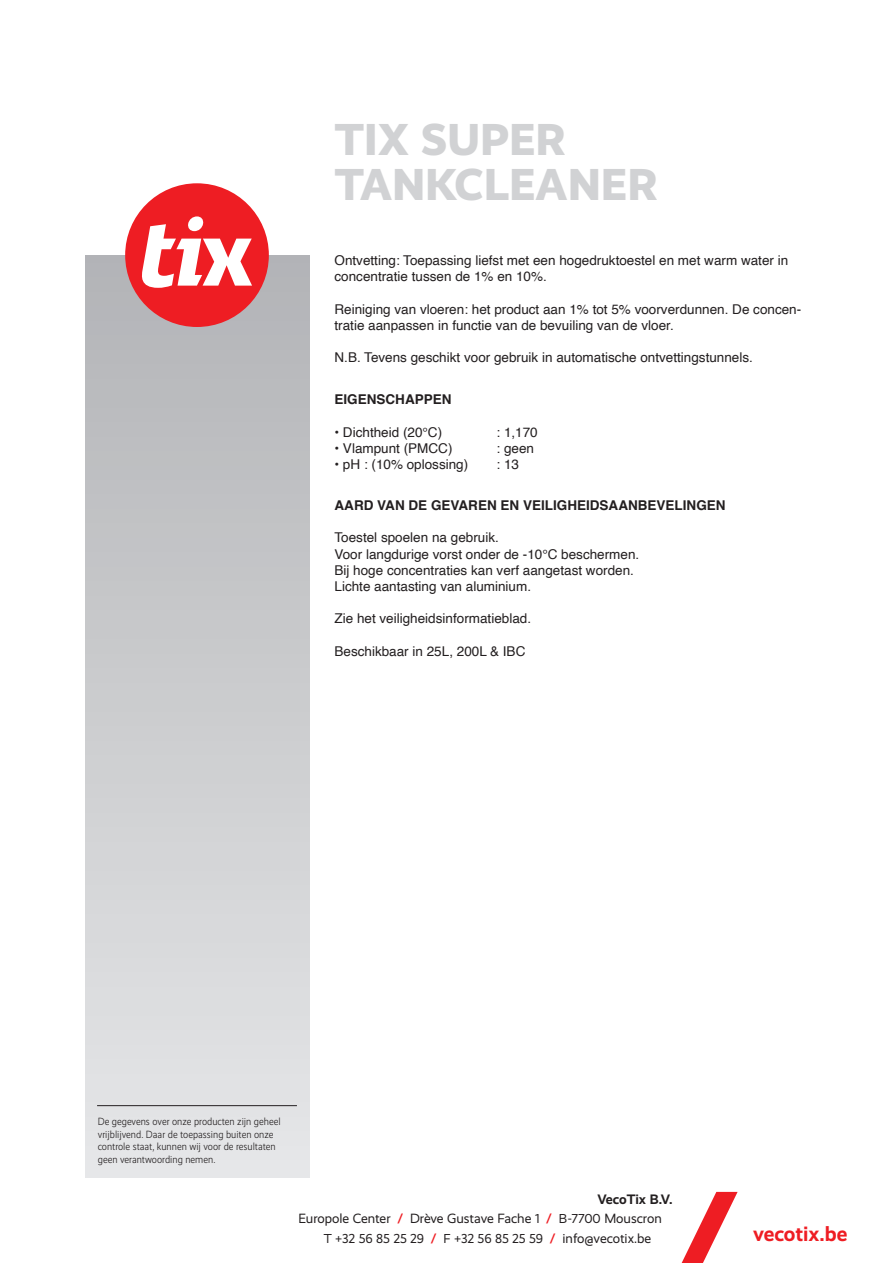
<style>
.page{position:relative;width:893px;height:1263px;background:#fff}
.page>*{position:absolute;margin:0;border:0;box-sizing:border-box;transform-origin:0 0}
._02_NAAM_PRODUCT{font:800 45px/45px "Realist";letter-spacing:.01em;color:#d1d2d4}
.t1{font:700 21px "Realist";color:#ee1d23}
.t2{font:700 13.8px "Realist";letter-spacing:-.005em;color:#231f20}
._04_SUBTITEL{font:13.5px/16.2px "Helvetica";color:#231f20}
._05_BODYTEKST{font:13.5px "Helvetica";color:#231f20}
.t3{font:13.5px "Realist";color:#231f20}
._05_BODYTEKST-2{font:700 13.5px "Helvetica";color:#231f20}
._04_SUBTITEL-2{font:700 13.5px "Helvetica";color:#231f20}
.t4{font:13.05px "Realist";letter-spacing:-.005em;color:#231f20}
.t5{font:300 10.5px/12.6px "Realist Narrow";color:#231f20}
.s1{font-weight:700;font-size:12px;color:#ee1d23}
.s2{font-size:13.05px}
.s3{font-size:13.5px}
</style>
<div class="page">
<svg style="left:681px;top:1192px;width:57px;height:71px"></svg>
<div style="left:85px;top:255px;width:224px;height:923px;background:linear-gradient(to bottom,#b2b3b6,#e6e7e9)"></div>
<hr style="left:97px;top:1105px;width:200px;height:1px;background:#231f20">
<div style="left:125px;top:183px;width:144px;height:144px;background:#ee1d23;border-radius:50%"></div>
<svg style="left:142px;top:216px;width:110px;height:72px"></svg>
<p class="_02_NAAM_PRODUCT" style="left:335px;top:117px;width:324px">TIX SUPER<br>TANKCLEANER</p>
<p class="_04_SUBTITEL" style="left:334px;top:253px;width:455px">Ontvetting: Toepassing liefst met een hogedruktoestel en met warm water in concentratie tussen de 1% en 10%.</p>
<p class="_04_SUBTITEL" style="left:334px;top:301px;width:468px">Reiniging van vloeren: het product aan 1% tot 5% voorverdunnen. De concen&shy;tratie aanpassen in functie van de bevuiling van de vloer.</p>
<p class="_04_SUBTITEL" style="left:334px;top:350px;width:420px">N.B. Tevens geschikt voor gebruik in automatische ontvettingstunnels.</p>
<p class="_04_SUBTITEL-2" style="left:334px;top:389px;width:119px">EIGENSCHAPPEN</p>
<p class="_04_SUBTITEL" style="left:334px;top:424px;width:109px">• Dichtheid (20°C)</p>
<p class="_04_SUBTITEL" style="left:496px;top:424px;width:43px">: 1,170</p>
<p class="_04_SUBTITEL" style="left:334px;top:440px;width:119px">• Vlampunt (PMCC)</p>
<p class="_04_SUBTITEL" style="left:496px;top:440px;width:39px">: geen</p>
<p class="_04_SUBTITEL" style="left:334px;top:457px;width:135px">• pH : (10% oplossing)</p>
<p class="_04_SUBTITEL" style="left:496px;top:457px;width:24px">: 13</p>
<p class="_05_BODYTEKST-2" style="left:334px;top:494px;width:393px">AARD VAN DE GEVAREN EN VEILIGHEIDSAANBEVELINGEN</p>
<p class="_05_BODYTEKST" style="left:334px;top:527px;width:166px">Toestel spoelen na gebruik.</p>
<p class="_05_BODYTEKST" style="left:334px;top:543px;width:306px">Voor langdurige vorst onder de -10°C beschermen.</p>
<p class="_05_BODYTEKST" style="left:334px;top:560px;width:301px">Bij hoge concentraties kan verf aangetast worden.</p>
<p class="_05_BODYTEKST" style="left:334px;top:576px;width:198px">Lichte aantasting van aluminium.</p>
<p class="_05_BODYTEKST" style="left:334px;top:608px;width:198px">Zie het veiligheidsinformatieblad.</p>
<p class="_05_BODYTEKST" style="left:334px;top:641px;width:192px">Beschikbaar in 25L, 200L &amp; IBC</p>
<p class="t5" style="left:98px;top:1115px;width:184px">De gegevens over onze producten zijn geheel vrijblijvend. Daar de toepassing buiten onze controle staat, kunnen wij voor de resultaten geen verantwoording nemen.</p>
<p class="t2" style="left:597px;top:1191px;width:77px">VecoTix B.V.</p>
<p class="t3" style="left:299px;top:1211px;width:365px">Europole Center <span class="s1">/</span> Drève Gustave Fache <span class="s2">1</span> <span class="s1">/</span> <span class="s2">B-7700</span> Mouscron</p>
<p class="t4" style="left:324px;top:1231px;width:329px">T +32 56 85 25 29 <span class="s1">/</span> F +32 56 85 25 59 <span class="s1">/</span> <span class="s3">info@vecotix.be</span></p>
<h2 class="t1" style="left:753px;top:1221px;width:96px">vecotix.be</h2>
</div>
